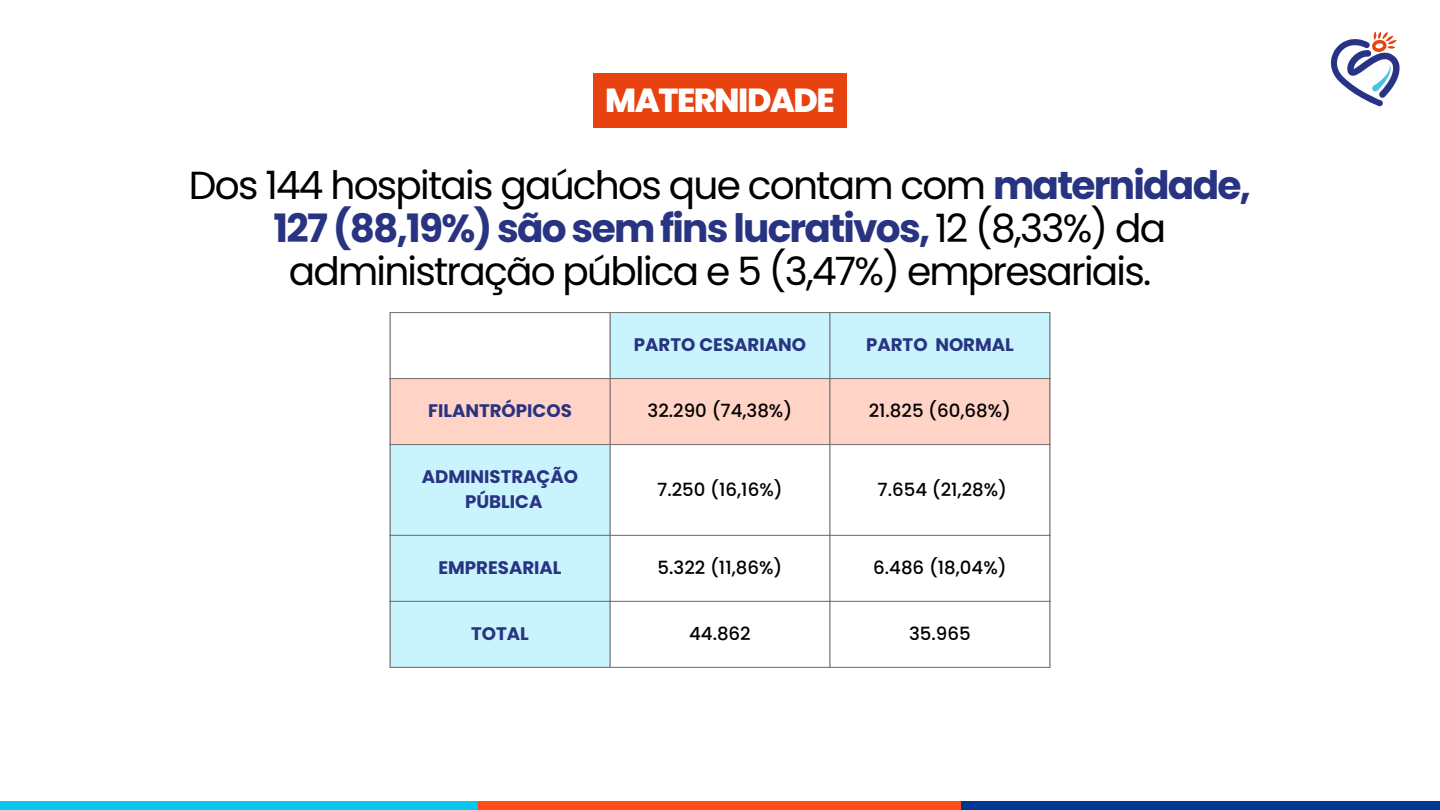
<style>
.page{position:relative;width:1440px;height:810px;background:#fff}
.page>*{position:absolute;margin:0;border:0;box-sizing:border-box;transform-origin:0 0}
.t1{font:39.1px/42.8px "Poppins";letter-spacing:-.045em;color:#000;text-align:center}
.t2{font:800 33.3px "Poppins";letter-spacing:-.045em;color:#fff}
.t3{font:500 18.2px "Poppins";color:#000}
.t4{font:700 18.2px/24.8px "Poppins";color:#283481;text-align:center}
.s1{font-weight:700;color:#283481}
</style>
<div class="page">
<div style="left:0;top:801px;width:478px;height:9px;background:#08c6ee"></div>
<div style="left:478px;top:801px;width:484px;height:9px;background:#ff4d16"></div>
<div style="left:962px;top:801px;width:478px;height:9px;background:#003891"></div>
<svg style="left:1331px;top:32px;width:69px;height:74px"></svg>
<svg style="left:391px;top:313px;width:659px;height:354px"></svg>
<div style="left:391px;top:379px;width:659px;height:65px;background:#ffd3c5"></div>
<hr style="left:390px;top:313px;width:1px;height:354px;background:#737373">
<hr style="left:610px;top:313px;width:1px;height:354px;background:#737373">
<hr style="left:830px;top:313px;width:1px;height:354px;background:#737373">
<hr style="left:1050px;top:313px;width:1px;height:354px;background:#737373">
<hr style="left:390px;top:312px;width:660px;height:1px;background:#737373">
<hr style="left:390px;top:378px;width:660px;height:1px;background:#737373">
<hr style="left:390px;top:444px;width:660px;height:1px;background:#737373">
<hr style="left:390px;top:535px;width:660px;height:1px;background:#737373">
<hr style="left:390px;top:601px;width:660px;height:1px;background:#737373">
<hr style="left:390px;top:667px;width:660px;height:1px;background:#737373">
<div style="left:593px;top:73px;width:254px;height:55px;background:#e74210"></div>
<p class="t2" style="left:605px;top:77px;width:231px">MATERNIDADE</p>
<p class="t1" style="left:189px;top:164px;width:1064px">Dos 144 hospitais gaúchos que contam com <span class="s1">maternidade,<br>127 (88,19%) são sem fins lucrativos,</span> 12 (8,33%) da administração pública e 5 (3,47%) empresariais.</p>
<p class="t4" style="left:634px;top:332px;width:174px">PARTO CESARIANO</p>
<p class="t4" style="left:866px;top:332px;width:149px">PARTO NORMAL</p>
<p class="t4" style="left:428px;top:398px;width:145px">FILANTRÓPICOS</p>
<p class="t3" style="left:648px;top:398px;width:146px">32.290 (74,38%)</p>
<p class="t3" style="left:869px;top:398px;width:144px">21.825 (60,68%)</p>
<p class="t4" style="left:422px;top:464px;width:158px">ADMINISTRAÇÃO<br>PÚBLICA</p>
<p class="t3" style="left:657px;top:477px;width:127px">7.250 (16,16%)</p>
<p class="t3" style="left:878px;top:477px;width:131px">7.654 (21,28%)</p>
<p class="t4" style="left:438px;top:555px;width:125px">EMPRESARIAL</p>
<p class="t3" style="left:658px;top:555px;width:126px">5.322 (11,86%)</p>
<p class="t3" style="left:873px;top:555px;width:135px">6.486 (18,04%)</p>
<p class="t4" style="left:471px;top:621px;width:59px">TOTAL</p>
<p class="t3" style="left:689px;top:621px;width:63px">44.862</p>
<p class="t3" style="left:909px;top:621px;width:63px">35.965</p>
</div>
